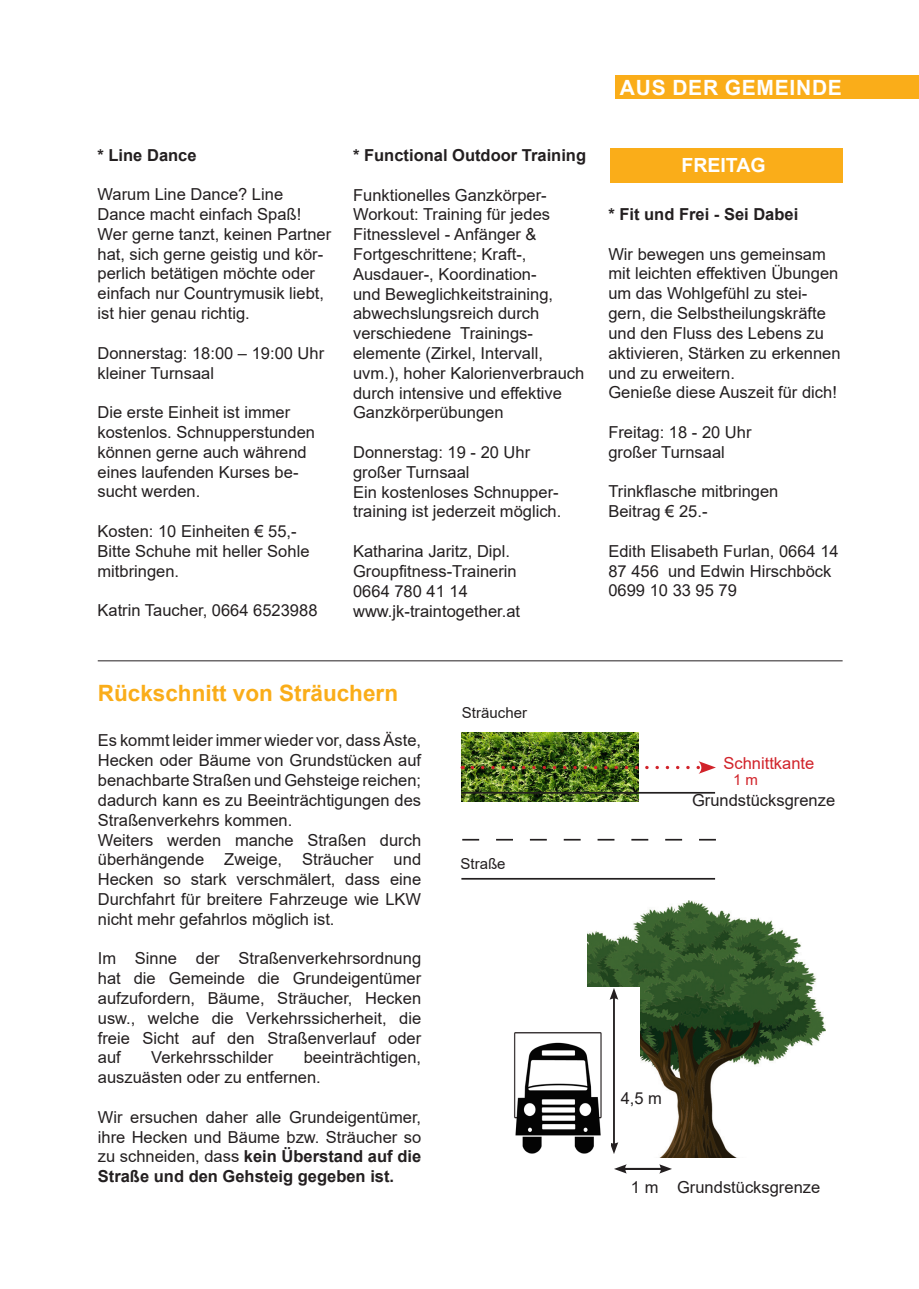
<style>
.page{position:relative;width:919px;height:1289px;background:#fff}
.page>*{position:absolute;margin:0;border:0;box-sizing:border-box;transform-origin:0 0}
.Lauftext{font:700 22.5px "Arial";color:#faad19}
.t1{font:700 21px "Arial";letter-spacing:.035em;color:#fff}
.Kalender_Datum{font:700 19.5px "Arial";color:#fff}
.Kalender_Datum-2{font:16.5px/19.8px "Arial";color:#231f20}
.Kalender_Datum-3{font:700 16.5px "Arial";color:#231f20}
.t2{font:16.5px "Arial";color:#d1232a}
.t3{font:15px "Arial";color:#231f20}
.t4{font:15px "Arial";color:#d1232a}
.s1{font-weight:700}
</style>
<div class="page">
<div style="left:615px;top:75px;width:303px;height:24px;background:#faad19"></div>
<hr style="left:98px;top:660px;width:744px;height:1px;background:#231f20">
<div style="left:610px;top:149px;width:232px;height:34px;background:#faad19"></div>
<img style="left:461px;top:733px;width:177px;height:68px">
<hr style="left:461px;top:792px;width:254px;height:1px;background:#231f20">
<img style="left:472px;top:761px;width:243px;height:12px">
<svg style="left:462px;top:838px;width:253px;height:2px"></svg>
<hr style="left:461px;top:878px;width:254px;height:1px;background:#231f20">
<img style="left:587px;top:900px;width:238px;height:257px">
<div style="left:501px;top:987px;width:138px;height:166px;background:#fff"></div>
<hr style="left:613px;top:996px;width:2px;height:149px;background:#231f20">
<svg style="left:610px;top:988px;width:8px;height:11px"></svg>
<svg style="left:611px;top:1142px;width:7px;height:11px"></svg>
<img style="left:514px;top:1032px;width:88px;height:121px">
<hr style="left:623px;top:1167px;width:40px;height:2px;background:#231f20">
<svg style="left:614px;top:1164px;width:12px;height:9px"></svg>
<svg style="left:659px;top:1164px;width:13px;height:9px"></svg>
<p class="Kalender_Datum-3" style="left:97px;top:143px;width:101px">* Line Dance</p>
<p class="Kalender_Datum-2" style="left:97px;top:184px;width:205px">Warum Line Dance? Line<br>Dance macht einfach Spaß!</p>
<p class="Kalender_Datum-2" style="left:97px;top:224px;width:235px">Wer gerne tanzt, keinen Partner hat, sich gerne geistig und kör&shy;perlich betätigen möchte oder einfach nur Countrymusik liebt, ist hier genau richtig.</p>
<p class="Kalender_Datum-2" style="left:97px;top:343px;width:228px">Donnerstag: 18:00 – 19:00 Uhr</p>
<p class="Kalender_Datum-2" style="left:97px;top:363px;width:118px">kleiner Turnsaal</p>
<p class="Kalender_Datum-2" style="left:97px;top:402px;width:219px">Die erste Einheit ist immer kostenlos. Schnupperstunden können gerne auch während eines laufenden Kurses be&shy;sucht werden.</p>
<p class="Kalender_Datum-2" style="left:97px;top:521px;width:201px">Kosten: 10 Einheiten € 55,-</p>
<p class="Kalender_Datum-2" style="left:97px;top:541px;width:213px">Bitte Schuhe mit heller Sohle mitbringen.</p>
<p class="Kalender_Datum-2" style="left:97px;top:600px;width:221px">Katrin Taucher, 0664 6523988</p>
<p class="Kalender_Datum-3" style="left:353px;top:143px;width:234px">* Functional Outdoor Training</p>
<p class="Kalender_Datum-2" style="left:353px;top:185px;width:233px">Funktionelles Ganzkörper-<br>Workout: Training für jedes<br>Fitnesslevel - Anfänger &amp;<br>Fortgeschrittene; Kraft-,<br>Ausdauer-, Koordination-<br>und Beweglichkeitstraining, abwechslungsreich durch verschiedene Trainings&shy;elemente (Zirkel, Intervall, uvm.), hoher Kalorienverbrauch durch intensive und effektive<br>Ganzkörperübungen</p>
<p class="Kalender_Datum-2" style="left:353px;top:442px;width:178px">Donnerstag: 19 - 20 Uhr</p>
<p class="Kalender_Datum-2" style="left:353px;top:462px;width:118px">großer Turnsaal</p>
<p class="Kalender_Datum-2" style="left:353px;top:482px;width:210px">Ein kostenloses Schnupper&shy;training ist jederzeit möglich.</p>
<p class="Kalender_Datum-2" style="left:353px;top:541px;width:165px">Katharina Jaritz, Dipl.<br>Groupfitness-Trainerin</p>
<p class="Kalender_Datum-2" style="left:353px;top:581px;width:116px">0664 780 41 14</p>
<p class="Kalender_Datum-2" style="left:353px;top:600px;width:168px">www.jk-traintogether.at</p>
<p class="t1" style="left:620px;top:72px;width:223px">AUS DER GEMEINDE</p>
<p class="Kalender_Datum" style="left:681px;top:152px;width:86px">FREITAG</p>
<p class="Kalender_Datum-3" style="left:608px;top:203px;width:191px">* Fit und Frei - Sei Dabei</p>
<p class="Kalender_Datum-2" style="left:608px;top:244px;width:234px">Wir bewegen uns gemeinsam mit leichten effektiven Übungen um das Wohlgefühl zu stei&shy;gern, die Selbstheilungskräfte und den Fluss des Lebens zu aktivieren, Stärken zu erkennen und zu erweitern.</p>
<p class="Kalender_Datum-2" style="left:608px;top:382px;width:230px">Genieße diese Auszeit für dich!</p>
<p class="Kalender_Datum-2" style="left:608px;top:422px;width:145px">Freitag: 18 - 20 Uhr</p>
<p class="Kalender_Datum-2" style="left:608px;top:442px;width:118px">großer Turnsaal</p>
<p class="Kalender_Datum-2" style="left:608px;top:481px;width:171px">Trinkflasche mitbringen</p>
<p class="Kalender_Datum-2" style="left:608px;top:501px;width:101px">Beitrag € 25.-</p>
<p class="Kalender_Datum-2" style="left:608px;top:541px;width:232px">Edith Elisabeth Furlan, 0664 14<br>87 456 und Edwin Hirschböck<br>0699 10 33 95 79</p>
<p class="Lauftext" style="left:98px;top:677px;width:302px">Rückschnitt von Sträuchern</p>
<p class="Kalender_Datum-2" style="left:98px;top:730px;width:325px;text-align:justify">Es kommt leider immer wieder vor, dass Äste, Hecken oder Bäume von Grundstücken auf benachbarte Straßen und Gehsteige reichen; dadurch kann es zu Beeinträchtigungen des Straßenverkehrs kommen.</p>
<p class="Kalender_Datum-2" style="left:98px;top:829px;width:325px;text-align:justify">Weiters werden manche Straßen durch überhängende Zweige, Sträucher und Hecken so stark verschmälert, dass eine Durchfahrt für breitere Fahrzeuge wie LKW nicht mehr gefahrlos möglich ist.</p>
<p class="Kalender_Datum-2" style="left:98px;top:948px;width:325px;text-align:justify">Im Sinne der Straßenverkehrsordnung hat die Gemeinde die Grundeigentümer aufzufordern, Bäume, Sträucher, Hecken usw., welche die Verkehrssicherheit, die freie Sicht auf den Straßenverlauf oder auf</p>
<p class="Kalender_Datum-2" style="left:98px;top:1047px;width:325px;text-indent:206px">beeinträchtigen, auszuästen oder zu entfernen.</p>
<p class="Kalender_Datum-2" style="left:98px;top:1106px;width:325px;text-align:justify">Wir ersuchen daher alle Grundeigentümer, ihre Hecken und Bäume bzw. Sträucher so zu schneiden, dass <span class="s1">kein Überstand auf die Straße und den Gehsteig gegeben ist.</span></p>
<p class="Kalender_Datum-2" style="left:151px;top:1047px;width:123px">Verkehrsschilder</p>
<p class="t3" style="left:462px;top:702px;width:67px">Sträucher</p>
<p class="t3" style="left:460px;top:853px;width:47px">Straße</p>
<p class="t2" style="left:723px;top:751px;width:92px">Schnittkante</p>
<p class="Kalender_Datum-2" style="left:692px;top:789px;width:145px">Grundstücksgrenze</p>
<p class="t4" style="left:733px;top:769px;width:27px">1 m</p>
<p class="Kalender_Datum-2" style="left:620px;top:1087px;width:43px">4,5 m</p>
<p class="Kalender_Datum-2" style="left:631px;top:1176px;width:29px">1 m</p>
<p class="Kalender_Datum-2" style="left:677px;top:1176px;width:145px">Grundstücksgrenze</p>
</div>
